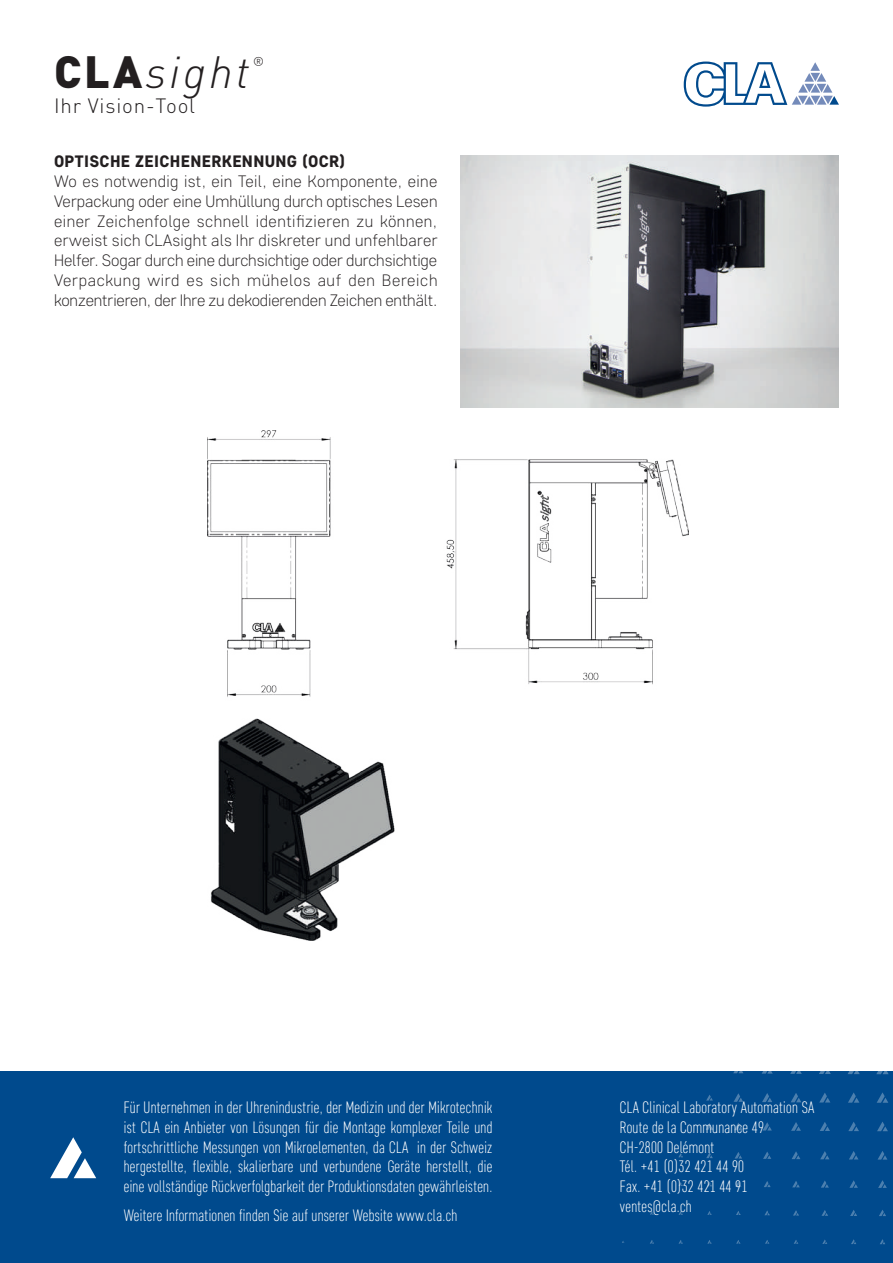
<style>
.page{position:relative;width:893px;height:1263px;background:#fff}
.page>*{position:absolute;margin:0;border:0;box-sizing:border-box;transform-origin:0 0}
.t1{font:italic 300 44.7px "DINOT";letter-spacing:.07em;color:#231f20}
.t2{font:300 20.4px "DINOT";letter-spacing:.04em;color:#231f20}
.t3{font:300 16.5px/19.8px "Core Sans D27 Cn";letter-spacing:.02em;color:#fff;text-align:justify}
.t4{font:300 16.5px/19.8px "Core Sans D25";letter-spacing:-.005em;color:#231f20;text-align:justify}
.t5{font:800 16.5px "Core Sans D65";letter-spacing:.02em;color:#231f20}
.t6{font:italic 300 13.05px "DINOT";color:#231f20}
.s1{font-weight:900;font-style:normal}
</style>
<div class="page">
<div style="left:0;top:1071px;width:893px;height:192px;background:#004a8d"></div>
<svg style="left:733px;top:1071px;width:10px;height:2px"></svg>
<svg style="left:762px;top:1071px;width:10px;height:2px"></svg>
<svg style="left:790px;top:1071px;width:12px;height:3px"></svg>
<svg style="left:819px;top:1071px;width:12px;height:3px"></svg>
<svg style="left:848px;top:1071px;width:12px;height:3px"></svg>
<svg style="left:876px;top:1071px;width:13px;height:3px"></svg>
<svg style="left:706px;top:1095px;width:7px;height:5px"></svg>
<svg style="left:734px;top:1093px;width:9px;height:9px"></svg>
<svg style="left:762px;top:1093px;width:10px;height:9px"></svg>
<svg style="left:791px;top:1093px;width:10px;height:9px"></svg>
<svg style="left:819px;top:1093px;width:11px;height:9px"></svg>
<svg style="left:848px;top:1092px;width:11px;height:11px"></svg>
<svg style="left:877px;top:1092px;width:11px;height:11px"></svg>
<svg style="left:706px;top:1123px;width:7px;height:7px"></svg>
<svg style="left:734px;top:1123px;width:9px;height:7px"></svg>
<svg style="left:763px;top:1122px;width:9px;height:8px"></svg>
<svg style="left:791px;top:1122px;width:10px;height:9px"></svg>
<svg style="left:820px;top:1122px;width:10px;height:9px"></svg>
<svg style="left:848px;top:1122px;width:11px;height:9px"></svg>
<svg style="left:877px;top:1122px;width:11px;height:9px"></svg>
<svg style="left:706px;top:1152px;width:7px;height:6px"></svg>
<svg style="left:735px;top:1152px;width:7px;height:6px"></svg>
<svg style="left:763px;top:1152px;width:8px;height:7px"></svg>
<svg style="left:792px;top:1151px;width:8px;height:8px"></svg>
<svg style="left:820px;top:1151px;width:9px;height:8px"></svg>
<svg style="left:849px;top:1151px;width:9px;height:8px"></svg>
<svg style="left:878px;top:1151px;width:9px;height:8px"></svg>
<svg style="left:707px;top:1182px;width:5px;height:4px"></svg>
<svg style="left:735px;top:1181px;width:6px;height:6px"></svg>
<svg style="left:764px;top:1181px;width:7px;height:6px"></svg>
<svg style="left:792px;top:1181px;width:8px;height:6px"></svg>
<svg style="left:821px;top:1180px;width:8px;height:7px"></svg>
<svg style="left:849px;top:1180px;width:9px;height:8px"></svg>
<svg style="left:878px;top:1180px;width:9px;height:8px"></svg>
<svg style="left:650px;top:1211px;width:4px;height:4px"></svg>
<svg style="left:678px;top:1211px;width:5px;height:4px"></svg>
<svg style="left:707px;top:1211px;width:5px;height:4px"></svg>
<svg style="left:736px;top:1211px;width:5px;height:4px"></svg>
<svg style="left:765px;top:1210px;width:5px;height:5px"></svg>
<svg style="left:793px;top:1210px;width:6px;height:5px"></svg>
<svg style="left:821px;top:1210px;width:7px;height:6px"></svg>
<svg style="left:850px;top:1210px;width:7px;height:6px"></svg>
<svg style="left:879px;top:1210px;width:7px;height:6px"></svg>
<svg style="left:765px;top:1240px;width:4px;height:4px"></svg>
<svg style="left:794px;top:1240px;width:4px;height:4px"></svg>
<svg style="left:822px;top:1239px;width:5px;height:5px"></svg>
<svg style="left:851px;top:1239px;width:5px;height:5px"></svg>
<svg style="left:880px;top:1239px;width:5px;height:5px"></svg>
<svg style="left:50px;top:1137px;width:46px;height:41px"></svg>
<svg style="left:684px;top:62px;width:155px;height:45px"></svg>
<img style="left:461px;top:155px;width:378px;height:252px">
<img style="left:207px;top:430px;width:481px;height:510px">
<h1 class="t1" style="left:54px;top:42px;width:197px"><span class="s1">CLA</span>sight</h1>
<p class="t6" style="left:253px;top:52px;width:13px">®</p>
<p class="t2" style="left:54px;top:91px;width:143px">Ihr Vision-Tool</p>
<p class="t5" style="left:54px;top:151px;width:293px">OPTISCHE ZEICHENERKENNUNG (OCR)</p>
<p class="t4" style="left:54px;top:171px;width:385px">Wo es notwendig ist, ein Teil, eine Komponente, eine Verpackung oder eine Umhüllung durch optisches Lesen einer Zeichenfolge schnell identifizieren zu können, erweist sich CLAsight als Ihr diskreter und unfehlbarer Helfer. Sogar durch eine durchsichtige oder durchsichtige Verpackung wird es sich mühelos auf den Bereich konzentrieren, der Ihre zu dekodierenden Zeichen enthält.</p>
<p class="t3" style="left:124px;top:1097px;width:370px">Für Unternehmen in der Uhrenindustrie, der Medizin und der Mikrotechnik ist CLA ein Anbieter von Lösungen für die Montage komplexer Teile und fortschrittliche Messungen von Mikroelementen, da CLA in der Schweiz hergestellte, flexible, skalierbare und verbundene Geräte herstellt, die eine vollständige Rückverfolgbarkeit der Produktionsdaten gewährleisten.</p>
<p class="t3" style="left:124px;top:1205px;width:335px">Weitere Informationen finden Sie auf unserer Website www.cla.ch</p>
<p class="t3" style="left:620px;top:1097px;width:196px;text-align:left">CLA Clinical Laboratory Automation SA<br>Route de la Communance 49<br>CH-2800 Delémont<br>Tél. +41 (0)32 421 44 90<br>Fax. +41 (0)32 421 44 91 ventes@cla.ch</p>
</div>
